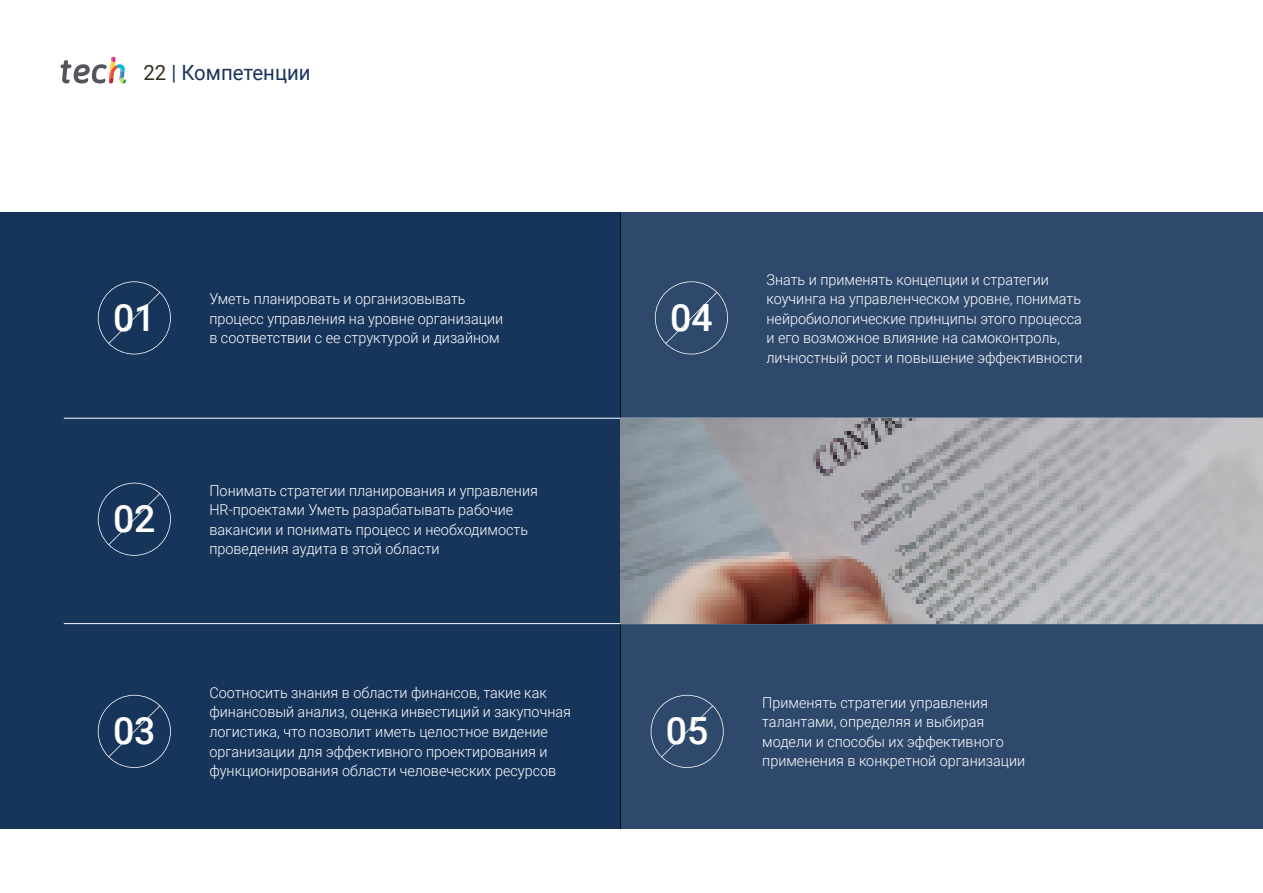
<style>
.page{position:relative;width:1263px;height:893px;background:#fff}
.page>*{position:absolute;margin:0;border:0;box-sizing:border-box;transform-origin:0 0}
.t1{font:500 37.5px "Roboto";color:#fff}
.t2{font:21px "Roboto";color:#1a355c}
.t3{font:300 15px/19.5px "Roboto";color:#fff;scale:.96 1}
.s1{color:#312e20}
</style>
<div class="page">
<svg style="left:61px;top:57px;width:65px;height:27px"></svg>
<div style="left:0;top:213px;width:621px;height:616px;background:#17355b"></div>
<div style="left:621px;top:213px;width:642px;height:616px;background:#2e496b"></div>
<svg style="left:98px;top:281px;width:73px;height:73px"></svg>
<svg style="left:655px;top:281px;width:73px;height:73px"></svg>
<svg style="left:651px;top:695px;width:73px;height:73px"></svg>
<svg style="left:98px;top:695px;width:73px;height:73px"></svg>
<svg style="left:98px;top:483px;width:73px;height:73px"></svg>
<hr style="left:64px;top:418px;width:1199px;height:1px;background:#fff">
<hr style="left:64px;top:623px;width:1199px;height:1px;background:#fff">
<img style="left:621px;top:418px;width:642px;height:206px">
<h2 class="t2" style="left:144px;top:57px;width:169px"><span class="s1">22</span> | Компетенции</h2>
<p class="t3" style="left:209px;top:288px;width:307px">Уметь планировать и организовывать процесс управления на уровне организации в соответствии с ее структурой и дизайном</p>
<h1 class="t1" style="left:113px;top:291px;width:44px">01</h1>
<h1 class="t1" style="left:670px;top:291px;width:44px">04</h1>
<h1 class="t1" style="left:113px;top:492px;width:44px">02</h1>
<p class="t3" style="left:209px;top:480px;width:344px">Понимать стратегии планирования и управления HR-проектами Уметь разрабатывать рабочие вакансии и понимать процесс и необходимость проведения аудита в этой области</p>
<p class="t3" style="left:766px;top:269px;width:331px">Знать и применять концепции и стратегии коучинга на управленческом уровне, понимать нейробиологические принципы этого процесса и его возможное влияние на самоконтроль, личностный рост и повышение эффективности</p>
<p class="t3" style="left:209px;top:682px;width:378px">Соотносить знания в области финансов, такие как финансовый анализ, оценка инвестиций и закупочная логистика, что позволит иметь целостное видение организации для эффективного проектирования и функционирования области человеческих ресурсов</p>
<p class="t3" style="left:762px;top:692px;width:275px">Применять стратегии управления талантами, определяя и выбирая модели и способы их эффективного применения в конкретной организации</p>
<h1 class="t1" style="left:113px;top:704px;width:44px">03</h1>
<h1 class="t1" style="left:666px;top:704px;width:44px">05</h1>
</div>
